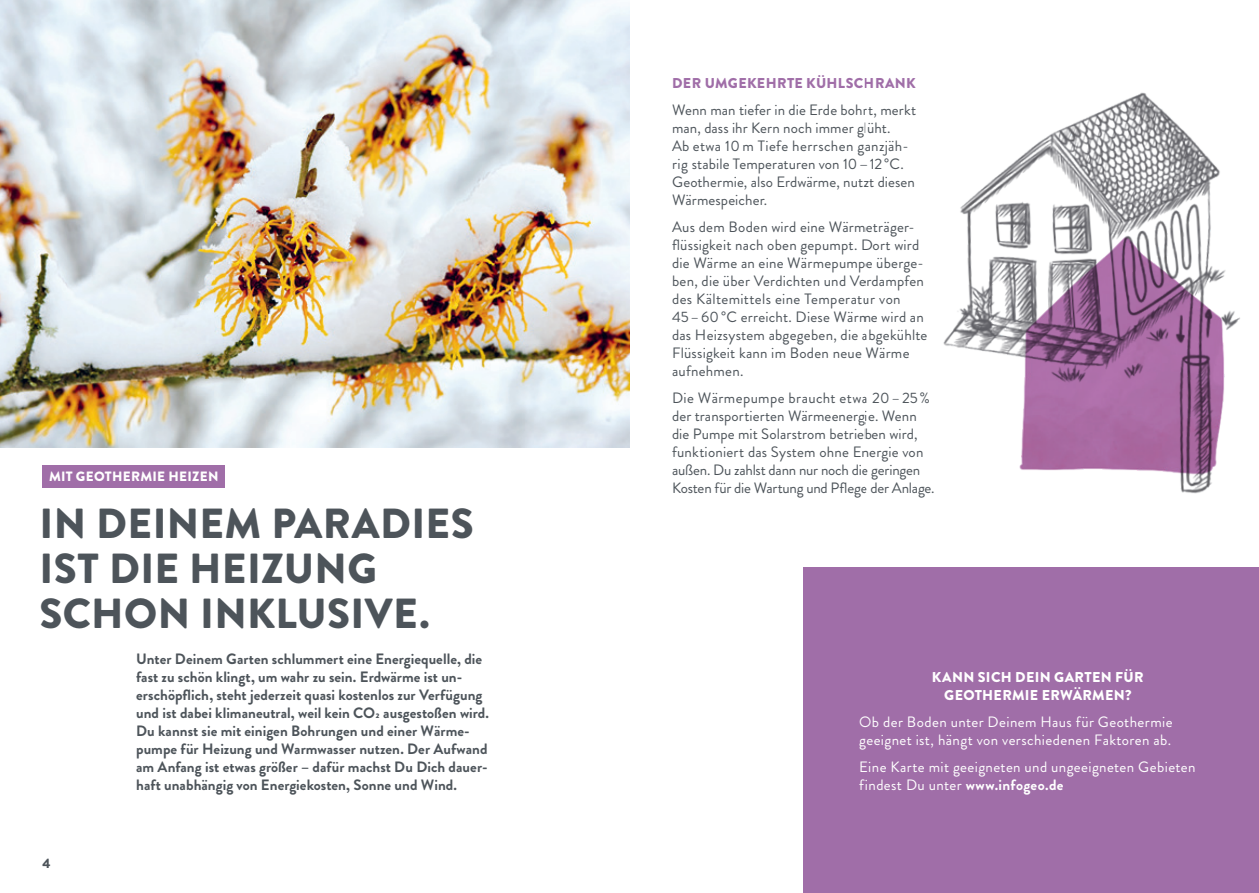
<style>
.page{position:relative;width:1259px;height:893px;background:#fff}
.page>*{position:absolute;margin:0;border:0;box-sizing:border-box;transform-origin:0 0}
.t1{font:900 42px/45px "Brandon Grotesque";letter-spacing:.01em;color:#4d545a}
.t2{font:15px/18px "Brandon Grotesque";letter-spacing:.01em;color:#4d545a}
.t3{font:700 15px/18px "Brandon Grotesque";letter-spacing:.005em;color:#4d545a}
.t4{font:15px/18px "Brandon Grotesque";letter-spacing:.025em;color:#fff}
.t5{font:900 14.25px/18px "Brandon Grotesque";letter-spacing:.025em;color:#fff;text-align:center}
.t6{font:900 14.25px "Brandon Grotesque";letter-spacing:.025em;color:#a06ea8}
.t7{font:900 13.5px "Brandon Grotesque";letter-spacing:.02em;color:#fff}
.t8{font:900 13.5px "Brandon Grotesque";color:#4d545a}
.s1{font-weight:700}
</style>
<div class="page">
<div style="left:804px;top:568px;width:455px;height:325px;background:#a06ea8"></div>
<img style="left:0;top:0;width:629px;height:448px">
<div style="left:43px;top:465px;width:182px;height:22px;background:#a06ea8"></div>
<img style="left:943px;top:92px;width:297px;height:402px">
<p class="t7" style="left:49px;top:467px;width:171px">MIT GEOTHERMIE HEIZEN</p>
<h1 class="t1" style="left:40px;top:501px;width:436px">IN DEINEM PARADIES<br>IST DIE HEIZUNG<br>SCHON INKLUSIVE.</h1>
<p class="t3" style="left:136px;top:650px;width:354px">Unter Deinem Garten schlummert eine Energiequelle, die fast zu schön klingt, um wahr zu sein. Erdwärme ist un&shy;erschöpflich, steht jederzeit quasi kostenlos zur Verfügung und ist dabei klimaneutral, weil kein CO2 ausgestoßen wird.<br>Du kannst sie mit einigen Bohrungen und einer Wärme&shy;pumpe für Heizung und Warmwasser nutzen. Der Aufwand am Anfang ist etwas größer – dafür machst Du Dich dauer&shy;haft unabhängig von Energiekosten, Sonne und Wind.</p>
<p class="t8" style="left:43px;top:854px;width:10px">4</p>
<p class="t6" style="left:672px;top:73px;width:245px">DER UMGEKEHRTE KÜHLSCHRANK</p>
<p class="t2" style="left:672px;top:101px;width:246px">Wenn man tiefer in die Erde bohrt, merkt man, dass ihr Kern noch immer glüht.<br>Ab etwa 10 m Tiefe herrschen ganzjäh&shy;rig stabile Temperaturen von 10–12°C.<br>Geothermie, also Erdwärme, nutzt diesen Wärmespeicher.</p>
<p class="t2" style="left:672px;top:218px;width:257px">Aus dem Boden wird eine Wärmeträger&shy;flüssigkeit nach oben gepumpt. Dort wird die Wärme an eine Wärmepumpe überge&shy;ben, die über Verdichten und Verdampfen des Kältemittels eine Temperatur von 45–60°C erreicht. Diese Wärme wird an das Heizsystem abgegeben, die abgekühlte Flüssigkeit kann im Boden neue Wärme aufnehmen.</p>
<p class="t2" style="left:672px;top:389px;width:264px">Die Wärmepumpe braucht etwa 20–25% der transportierten Wärmeenergie. Wenn die Pumpe mit Solarstrom betrieben wird, funktioniert das System ohne Energie von außen. Du zahlst dann nur noch die geringen Kosten für die Wartung und Pflege der Anlage.</p>
<p class="t5" style="left:931px;top:668px;width:213px">KANN SICH DEIN GARTEN FÜR<br>GEOTHERMIE ERWÄRMEN?</p>
<p class="t4" style="left:859px;top:713px;width:315px">Ob der Boden unter Deinem Haus für Geothermie geeignet ist, hängt von verschiedenen Faktoren ab.</p>
<p class="t4" style="left:859px;top:758px;width:338px">Eine Karte mit geeigneten und ungeeigneten Gebieten findest Du unter <span class="s1">www.infogeo.de</span></p>
</div>
